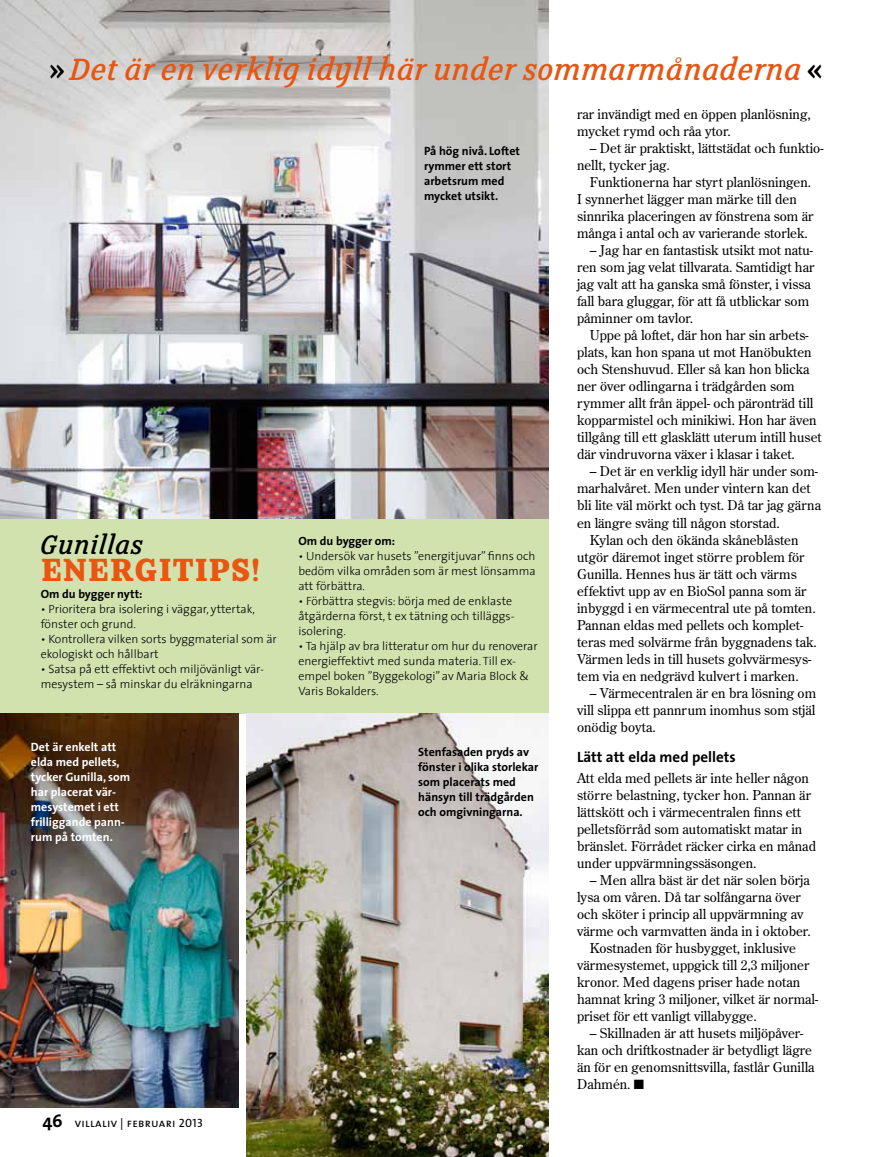
<style>
.page{position:relative;width:872px;height:1157px;background:#fff}
.page>*{position:absolute;margin:0;border:0;box-sizing:border-box;transform-origin:0 0}
.t1{font:700 36px "FS Clerkenwell";color:#e85612}
.t2{font:italic 34.5px "FS Clerkenwell";color:#e85612}
.t3{font:italic 30px "FS Clerkenwell";color:#000}
.t4{font:700 15px "The Sans";color:#000}
.t5{font:13.5px/17px "Century Old Style Std";color:#000}
.t6{font:300 12px/15px "The Sans";color:#000}
.t7{font:700 12px/15px "The Sans";color:#000}
.t8{font:700 12px/15px "The Sans";color:#fff}
.t9{font:12px "The Sans Caps";letter-spacing:.025em;color:#000}
.s1{font-weight:700;font-style:normal;color:#000}
.s2{font-family:"The Sans";font-weight:700;font-size:18px}
</style>
<div class="page">
<div style="left:0;top:519px;width:549px;height:194px;background:#d1e2af"></div>
<img style="left:0;top:0;width:549px;height:519px">
<img style="left:0;top:713px;width:238px;height:394px">
<img style="left:246px;top:713px;width:303px;height:444px">
<h2 class="t2" style="left:49px;top:49px;width:775px"><span class="s1">»</span>Det är en verklig idyll här under sommarmånaderna<span class="s1">«</span></h2>
<p class="t7" style="left:424px;top:144px;width:98px">På hög nivå. Loftet rymmer ett stort arbetsrum med mycket utsikt.</p>
<h3 class="t3" style="left:41px;top:527px;width:104px">Gunillas</h3>
<h1 class="t1" style="left:41px;top:548px;width:221px">ENERGITIPS!</h1>
<p class="t7" style="left:41px;top:586px;width:103px">Om du bygger nytt:</p>
<p class="t6" style="left:41px;top:601px;width:216px">• Prioritera bra isolering i väggar, yttertak, fönster och grund.</p>
<p class="t6" style="left:41px;top:631px;width:238px">• Kontrollera vilken sorts byggmaterial som är ekologiskt och hållbart</p>
<p class="t6" style="left:41px;top:661px;width:225px">• Satsa på ett effektivt och miljövänligt vär&shy;mesystem – så minskar du elräkningarna</p>
<p class="t8" style="left:31px;top:739px;width:101px">Det är enkelt att elda med pellets, tycker Gunilla, som har placerat vär&shy;mesystemet i ett frilliggande pann&shy;rum på tomten.</p>
<p class="t7" style="left:298px;top:533px;width:98px">Om du bygger om:</p>
<p class="t6" style="left:298px;top:548px;width:239px;text-align:justify">• Undersök var husets ”energitjuvar” finns och bedöm vilka områden som är mest lönsamma att förbättra.</p>
<p class="t6" style="left:298px;top:593px;width:218px">• Förbättra stegvis: börja med de enklaste åtgärderna först, t ex tätning och tilläggs&shy;isolering.</p>
<p class="t6" style="left:298px;top:638px;width:241px">• Ta hjälp av bra litteratur om hur du renoverar energieffektivt med sunda materia. Till ex&shy;empel boken ”Byggekologi” av Maria Block &amp; Varis Bokalders.</p>
<p class="t7" style="left:418px;top:744px;width:122px">Stenfasaden pryds av fönster i olika storlekar som placerats med hänsyn till trädgården och omgivningarna.</p>
<p class="t9" style="left:43px;top:1113px;width:162px"><span class="s2">46</span> villaliv | februari 2013</p>
<p class="t5" style="left:577px;top:105px;width:235px">rar invändigt med en öppen planlösning, mycket rymd och råa ytor.</p>
<p class="t5" style="left:577px;top:139px;width:248px;text-indent:13px">– Det är praktiskt, lättstädat och funktio&shy;nellt, tycker jag.</p>
<p class="t5" style="left:577px;top:174px;width:238px;text-indent:13px">Funktionerna har styrt planlösningen.<br>I synnerhet lägger man märke till den sinnrika placeringen av fönstrena som är många i antal och av varierande storlek.</p>
<p class="t5" style="left:577px;top:242px;width:239px;text-indent:13px">– Jag har en fantastisk utsikt mot natu&shy;ren som jag velat tillvarata. Samtidigt har jag valt att ha ganska små fönster, i vissa fall bara gluggar, för att få utblickar som påminner om tavlor.</p>
<p class="t5" style="left:577px;top:327px;width:246px;text-indent:13px">Uppe på loftet, där hon har sin arbets&shy;plats, kan hon spana ut mot Hanöbukten och Stenshuvud. Eller så kan hon blicka ner över odlingarna i trädgården som rymmer allt från äppel- och päronträd till kopparmistel och minikiwi. Hon har även tillgång till ett glasklätt uterum intill huset där vindruvorna växer i klasar i taket.</p>
<p class="t5" style="left:590px;top:463px;width:230px">– Det är en verklig idyll här under som-</p>
<p class="t5" style="left:577px;top:480px;width:235px">marhalvåret. Men under vintern kan det</p>
<p class="t5" style="left:577px;top:497px;width:245px">bli lite väl mörkt och tyst. Då tar jag gärna</p>
<p class="t5" style="left:577px;top:514px;width:204px">en längre sväng till någon storstad.</p>
<p class="t5" style="left:590px;top:531px;width:210px">Kylan och den ökända skåneblåsten</p>
<p class="t5" style="left:577px;top:548px;width:229px">utgör däremot inget större problem för</p>
<p class="t5" style="left:577px;top:565px;width:221px">Gunilla. Hennes hus är tätt och värms</p>
<p class="t5" style="left:577px;top:582px;width:231px">effektivt upp av en BioSol panna som är</p>
<p class="t5" style="left:577px;top:599px;width:240px">inbyggd i en värmecentral ute på tomten.</p>
<p class="t5" style="left:577px;top:616px;width:228px">Pannan eldas med pellets och komplet-</p>
<p class="t5" style="left:577px;top:633px;width:241px">teras med solvärme från byggnadens tak.</p>
<p class="t5" style="left:577px;top:650px;width:236px">Värmen leds in till husets golvvärmesys-</p>
<p class="t5" style="left:577px;top:667px;width:223px">tem via en nedgrävd kulvert i marken.</p>
<p class="t5" style="left:577px;top:684px;width:240px;text-align:justify;text-indent:13px">– Värmecentralen är en bra lösning om vill slippa ett pannrum inomhus som stjäl onödig boyta.</p>
<p class="t4" style="left:577px;top:744px;width:160px">Lätt att elda med pellets</p>
<p class="t5" style="left:577px;top:769px;width:240px">Att elda med pellets är inte heller någon större belastning, tycker hon. Pannan är lättskött och i värmecentralen finns ett pelletsförråd som automatiskt matar in bränslet. Förrådet räcker cirka en månad under uppvärmningssäsongen.</p>
<p class="t5" style="left:590px;top:871px;width:221px">– Men allra bäst är det när solen börja</p>
<p class="t5" style="left:577px;top:888px;width:225px">lysa om våren. Då tar solfångarna över</p>
<p class="t5" style="left:577px;top:905px;width:228px">och sköter i princip all uppvärmning av</p>
<p class="t5" style="left:577px;top:922px;width:235px">värme och varmvatten ända in i oktober.</p>
<p class="t5" style="left:590px;top:939px;width:207px">Kostnaden för husbygget, inklusive</p>
<p class="t5" style="left:577px;top:956px;width:234px">värmesystemet, uppgick till 2,3 miljoner</p>
<p class="t5" style="left:577px;top:973px;width:225px">kronor. Med dagens priser hade notan</p>
<p class="t5" style="left:577px;top:990px;width:243px">hamnat kring 3 miljoner, vilket är normal-</p>
<p class="t5" style="left:577px;top:1007px;width:181px">priset för ett vanligt villabygge.</p>
<p class="t5" style="left:577px;top:1024px;width:239px;text-indent:13px">– Skillnaden är att husets miljöpåver&shy;kan och driftkostnader är betydligt lägre än för en genomsnittsvilla, fastlår Gunilla Dahmén. ■</p>
</div>
